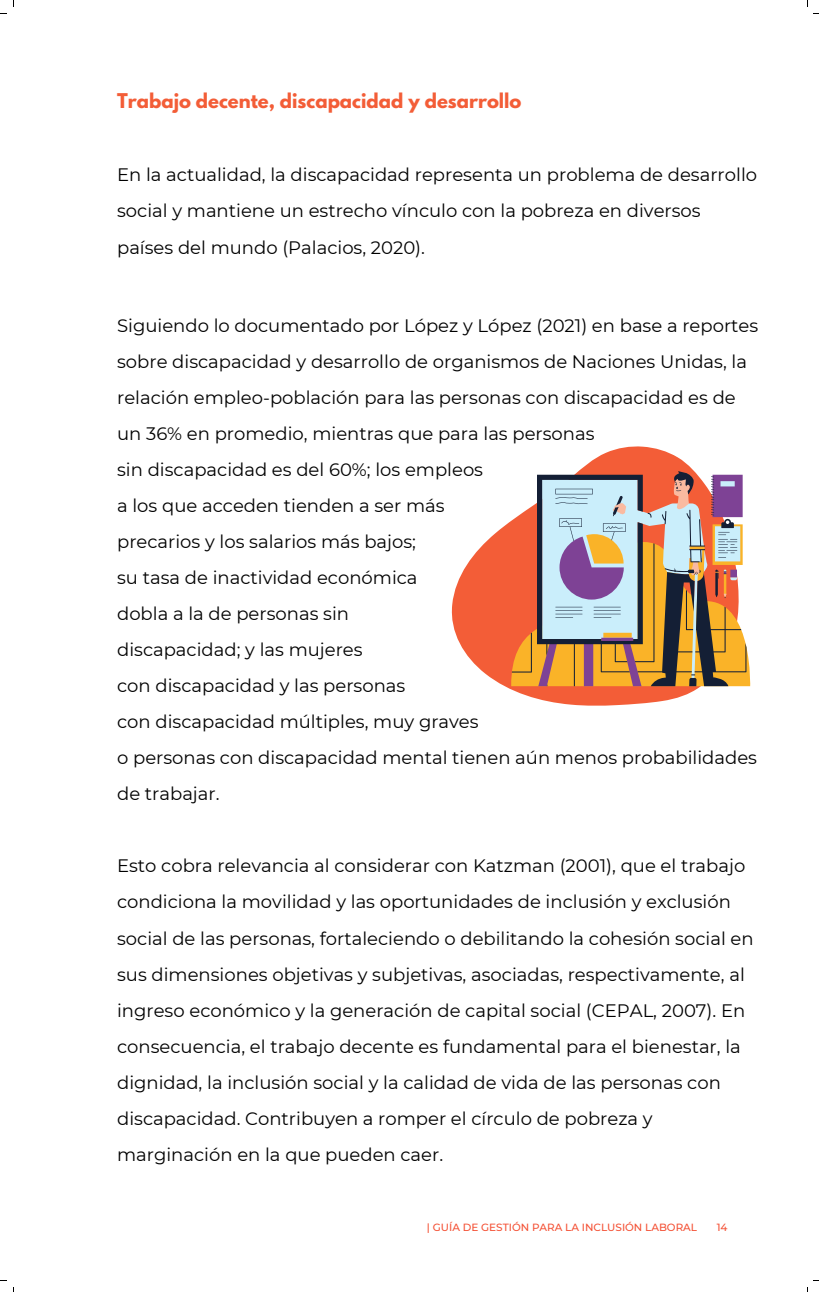
<style>
.page{position:relative;width:819px;height:1292px;background:#fff}
.page>*{position:absolute;margin:0;border:0;box-sizing:border-box;transform-origin:0 0}
.t1{font:18px/36px "Montserrat";color:#000}
.t2{font:700 18px "League Spartan";color:#f35d37}
.t3{font:500 10.43px "Montserrat";color:#f45034}
</style>
<div class="page">
<svg style="left:451px;top:446px;width:300px;height:260px"></svg>
<svg style="left:511px;top:476px;width:239px;height:210px"></svg>
<svg style="left:512px;top:471px;width:234px;height:215px;background:#be9a80"></svg>
<p class="t2" style="left:117px;top:92px;width:406px">Trabajo decente, discapacidad y desarrollo</p>
<p class="t1" style="left:117px;top:157px;width:641px">En la actualidad, la discapacidad representa un problema de desarrollo social y mantiene un estrecho vínculo con la pobreza en diversos países del mundo (Palacios, 2020).</p>
<p class="t1" style="left:117px;top:307px;width:642px">Siguiendo lo documentado por López y López (2021) en base a reportes sobre discapacidad y desarrollo de organismos de Naciones Unidas, la relación empleo-población para las personas con discapacidad es de un 36% en promedio, mientras que para las personas<br>sin discapacidad es del 60%; los empleos<br>a los que acceden tienden a ser más<br>precarios y los salarios más bajos;<br>su tasa de inactividad económica<br>dobla a la de personas sin<br>discapacidad; y las mujeres<br>con discapacidad y las personas<br>con discapacidad múltiples, muy graves<br>o personas con discapacidad mental tienen aún menos probabilidades de trabajar.</p>
<p class="t1" style="left:117px;top:847px;width:638px">Esto cobra relevancia al considerar con Katzman (2001), que el trabajo condiciona la movilidad y las oportunidades de inclusión y exclusión social de las personas, fortaleciendo o debilitando la cohesión social en sus dimensiones objetivas y subjetivas, asociadas, respectivamente, al ingreso económico y la generación de capital social (CEPAL, 2007). En consecuencia, el trabajo decente es fundamental para el bienestar, la dignidad, la inclusión social y la calidad de vida de las personas con discapacidad. Contribuyen a romper el círculo de pobreza y marginación en la que pueden caer.</p>
<p class="t3" style="left:427px;top:1220px;width:272px">| GUÍA DE GESTIÓN PARA LA INCLUSIÓN LABORAL</p>
<p class="t3" style="left:716px;top:1220px;width:12px">14</p>
</div>
